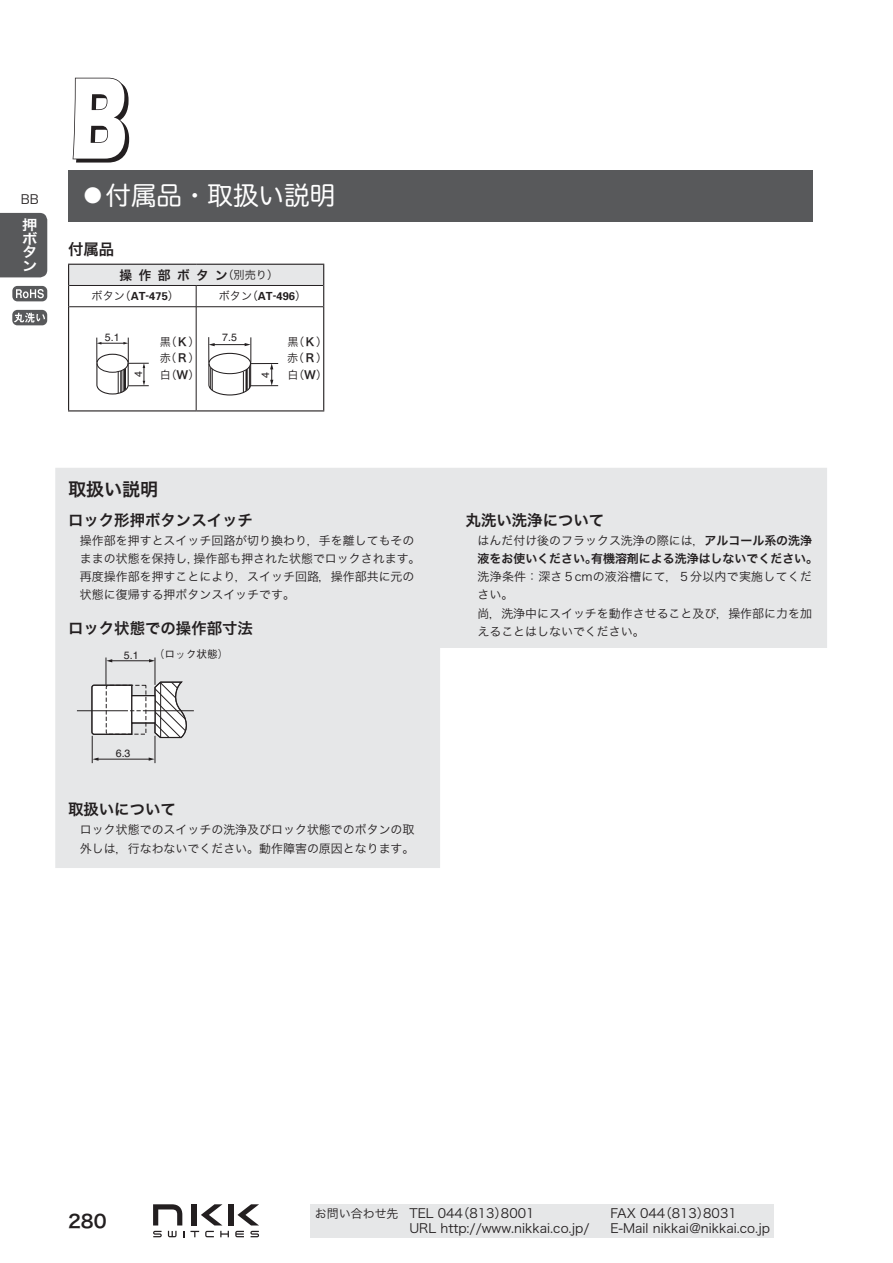
<style>
.page{position:relative;width:893px;height:1263px;background:#fff}
.page>*{position:absolute;margin:0;border:0;box-sizing:border-box;transform-origin:0 0}
.t1{font:700 120.15px "Itc Eras";color:#fff;scale:.7 1}
.t2{font:25.5px "Hira Maru Pro W4 90 pv RKSJ H";color:#fff}
.t3{font:18px "Hira Kaku Pro W6 90 pv RKSJ H";color:#231f20}
.t4{font:15.45px "Hira Kaku Pro W6 90 pv RKSJ H";color:#231f20}
.t5{font:13.8px/13.8px "Hira Kaku Pro W6 90 pv RKSJ H";color:#fff;text-align:justify;scale:1.11 1}
.t6{font:12.75px "Hira Kaku Pro W3 90 pv RKSJ H";color:#231f20}
.t7{font:12.75px "Hira Kaku Pro W6 90 pv RKSJ H";letter-spacing:.5em;color:#231f20}
.t8{font:12px/18px "Hira Kaku Pro W3 90 pv RKSJ H";color:#231f20}
.t9{font:12px "Hira Kaku Pro W6 90 pv RKSJ H";color:#231f20}
.t10{font:11.1px/16.5px "Hira Kaku Pro W3 90 pv RKSJ H";color:#231f20;text-align:justify}
.t11{font:700 11.1px "Univers";color:#231f20}
.t12{font:10.65px "Helvetica";color:#231f20}
.t13{font:10.65px "Gothic BBB Pro Medium 90 pv RKSJ H";color:#231f20}
.s1{font-family:"Hira Kaku Pro W3 90 pv RKSJ H";font-size:11.1px}
.s2{font-family:"Hira Kaku Pro W3 90 pv RKSJ H";font-weight:400}
.s3{font-family:"Hira Kaku Pro W6 90 pv RKSJ H"}
.s4{font-size:12px}
</style>
<div class="page">
<svg style="left:55px;top:468px;width:772px;height:400px;fill:#e6e7e8"></svg>
<div style="left:68px;top:170px;width:744px;height:51px;background:#58595b"></div>
<div style="left:310px;top:1204px;width:464px;height:33px;background:#e6e7e8"></div>
<svg style="left:72px;top:77px;width:58px;height:86px"></svg>
<div style="left:0;top:213px;width:47px;height:64px;background:#58595b"></div>
<svg style="left:153px;top:1204px;width:29px;height:21px"></svg>
<div style="left:228px;top:1204px;width:5px;height:21px;background:#231f20"></div>
<div style="left:192px;top:1204px;width:5px;height:21px;background:#231f20"></div>
<svg style="left:201px;top:1204px;width:21px;height:21px"></svg>
<svg style="left:237px;top:1204px;width:22px;height:21px"></svg>
<svg style="left:153px;top:1231px;width:9px;height:6px"></svg>
<svg style="left:250px;top:1231px;width:9px;height:6px"></svg>
<svg style="left:220px;top:1231px;width:9px;height:6px"></svg>
<svg style="left:235px;top:1231px;width:9px;height:6px"></svg>
<svg style="left:205px;top:1231px;width:9px;height:6px"></svg>
<svg style="left:190px;top:1231px;width:9px;height:6px"></svg>
<svg style="left:168px;top:1231px;width:9px;height:6px"></svg>
<div style="left:69px;top:264px;width:255px;height:21px;background:#e6e7e8"></div>
<hr style="left:68px;top:307px;width:1px;height:103px;background:#231f20">
<hr style="left:323px;top:307px;width:1px;height:103px;background:#231f20">
<hr style="left:68px;top:410px;width:128px;height:1px;background:#231f20">
<hr style="left:196px;top:410px;width:128px;height:1px;background:#231f20">
<hr style="left:69px;top:306px;width:127px;height:1px;background:#231f20">
<hr style="left:196px;top:306px;width:127px;height:1px;background:#231f20">
<hr style="left:68px;top:264px;width:128px;height:1px;background:#231f20">
<svg style="left:68px;top:265px;width:1px;height:42px"></svg>
<hr style="left:196px;top:264px;width:128px;height:1px;background:#231f20">
<svg style="left:323px;top:265px;width:1px;height:42px"></svg>
<hr style="left:69px;top:285px;width:127px;height:1px;background:#231f20">
<hr style="left:196px;top:285px;width:127px;height:1px;background:#231f20">
<svg style="left:196px;top:286px;width:1px;height:21px"></svg>
<hr style="left:196px;top:307px;width:1px;height:103px;background:#231f20">
<svg style="left:208px;top:337px;width:70px;height:58px"></svg>
<svg style="left:77px;top:657px;width:118px;height:106px"></svg>
<svg style="left:96px;top:338px;width:53px;height:56px"></svg>
<div style="left:12px;top:286px;width:35px;height:15px;background:#58595b;border-radius:5px"></div>
<svg style="left:16px;top:289px;width:28px;height:9px"></svg>
<div style="left:12px;top:310px;width:35px;height:15px;background:#58595b;border-radius:5px"></div>
<svg style="left:14px;top:313px;width:31px;height:10px"></svg>
<p class="t6" style="left:21px;top:195px;width:20px">BB</p>
<p class="t5" style="left:22px;top:219px;width:15px">押ボタン</p>
<h1 class="t1" style="left:68px;top:78px;width:87px">B</h1>
<h2 class="t2" style="left:80px;top:186px;width:257px">●付属品・取扱い説明</h2>
<p class="t4" style="left:68px;top:243px;width:48px">付属品</p>
<p class="t7" style="left:120px;top:270px;width:160px">操作部ボタン<span class="s1">（別売り）</span></p>
<p class="t11" style="left:92px;top:292px;width:89px"><span class="s2">ボタン（</span>AT-475<span class="s2">）</span></p>
<p class="t11" style="left:219px;top:292px;width:89px"><span class="s2">ボタン（</span>AT-496<span class="s2">）</span></p>
<p class="t10" style="left:160px;top:335px;width:41px">黒（<span class="s3">K</span>）赤（<span class="s3">R</span>）白（<span class="s3">W</span>）</p>
<p class="t10" style="left:287px;top:335px;width:41px">黒（<span class="s3">K</span>）赤（<span class="s3">R</span>）白（<span class="s3">W</span>）</p>
<p class="t12" style="left:105px;top:333px;width:16px">5.1</p>
<p class="t12" style="left:222px;top:334px;width:16px">7.5</p>
<p class="t12" style="left:134px;top:377px;width:7px;rotate:-90deg">4</p>
<p class="t12" style="left:261px;top:378px;width:7px;rotate:-90deg">4</p>
<h3 class="t3" style="left:68px;top:483px;width:92px">取扱い説明</h3>
<p class="t4" style="left:68px;top:514px;width:186px">ロック形押ボタンスイッチ</p>
<p class="t8" style="left:80px;top:533px;width:342px">操作部を押すとスイッチ回路が切り換わり，手を離してもそのままの状態を保持し，操作部も押された状態でロックされます。再度操作部を押すことにより，スイッチ回路，操作部共に元の状態に復帰する押ボタンスイッチです。</p>
<p class="t4" style="left:68px;top:623px;width:186px">ロック状態での操作部寸法</p>
<p class="t12" style="left:124px;top:651px;width:16px">5.1</p>
<p class="t13" style="left:154px;top:650px;width:76px">（ロック状態）</p>
<p class="t12" style="left:116px;top:749px;width:16px">6.3</p>
<p class="t4" style="left:68px;top:803px;width:109px">取扱いについて</p>
<p class="t8" style="left:80px;top:822px;width:336px">ロック状態でのスイッチの洗浄及びロック状態でのボタンの取外しは，行なわないでください。動作障害の原因となります。</p>
<p class="t4" style="left:466px;top:514px;width:140px">丸洗い洗浄について</p>
<p class="t8" style="left:478px;top:533px;width:336px">はんだ付け後のフラックス洗浄の際には，<span class="s3">アルコール系の洗浄</span></p>
<p class="t9" style="left:478px;top:554px;width:342px">液をお使いください。有機溶剤による洗浄はしないでください。</p>
<p class="t8" style="left:477px;top:569px;width:336px">洗浄条件：深さ５cmの液浴槽にて，５分以内で実施してください。<br>尚，洗浄中にスイッチを動作させること及び，操作部に力を加えることはしないでください。</p>
<h3 class="t3" style="left:68px;top:1214px;width:40px">280</h3>
<p class="t6" style="left:315px;top:1208px;width:221px"><span class="s4">お問い合わせ先</span> TEL 044（813）8001</p>
<p class="t6" style="left:610px;top:1208px;width:128px">FAX 044（813）8031</p>
<p class="t6" style="left:409px;top:1223px;width:181px">URL http://www.nikkai.co.jp/</p>
<p class="t6" style="left:610px;top:1223px;width:161px">E-Mail nikkai＠nikkai.co.jp</p>
</div>
